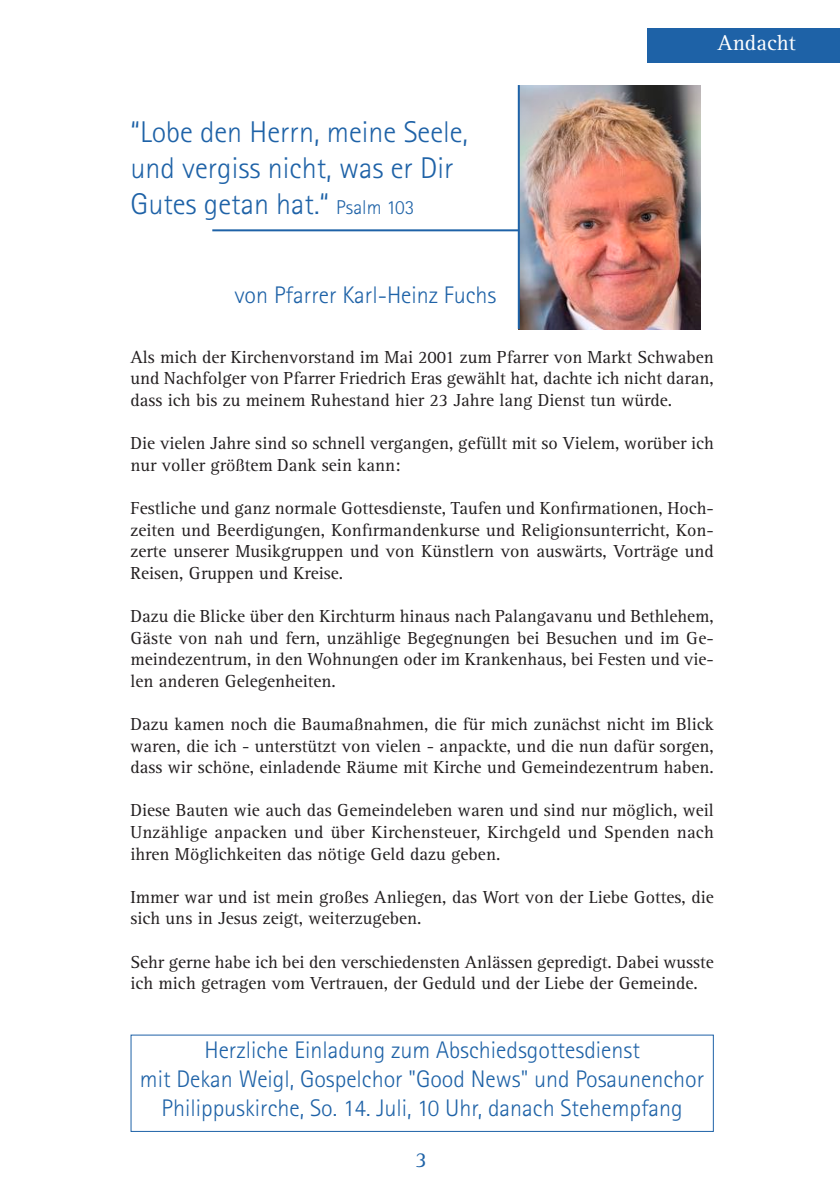
<style>
.page{position:relative;width:840px;height:1191px;background:#fff}
.page>*{position:absolute;margin:0;border:0;box-sizing:border-box;transform-origin:0 0}
.t1{font:300 30px/36px "Rotis Sans Serif Std";color:#1e62a7}
.t2{font:300 24px/28.8px "Rotis Sans Serif Std";color:#1e62a7;text-align:center}
.t3{font:22px "Rotis Serif Std";color:#fff}
.t4{font:22px "Rotis Serif Std";color:#1e62a7}
.t5{font:18px/21.6px "Rotis Serif Std";color:#231f20;text-align:justify}
.s1{font-size:20px}
</style>
<div class="page">
<div style="left:646px;top:28px;width:193px;height:34px;background:#1e62a7"></div>
<img style="left:519px;top:85px;width:180px;height:244px">
<hr style="left:517px;top:85px;width:2px;height:244px;background:#1e62a7">
<hr style="left:212px;top:229px;width:306px;height:2px;background:#1e62a7">
<div style="left:130px;top:1034px;width:583px;height:98px;border:1px solid #1e62a7"></div>
<h1 class="t1" style="left:130px;top:114px;width:339px">“Lobe den Herrn, meine Seele, und vergiss nicht, was er Dir<br>Gutes getan hat.“ <span class="s1">Psalm 103</span></h1>
<h2 class="t2" style="left:234px;top:281px;width:263px">von Pfarrer Karl-Heinz Fuchs</h2>
<p class="t3" style="left:717px;top:30px;width:79px">Andacht</p>
<p class="t5" style="left:130px;top:346px;width:584px">Als mich der Kirchenvorstand im Mai 2001 zum Pfarrer von Markt Schwaben und Nachfolger von Pfarrer Friedrich Eras gewählt hat, dachte ich nicht daran, dass ich bis zu meinem Ruhestand hier 23 Jahre lang Dienst tun würde.</p>
<p class="t5" style="left:130px;top:433px;width:584px">Die vielen Jahre sind so schnell vergangen, gefüllt mit so Vielem, worüber ich nur voller größtem Dank sein kann:</p>
<p class="t5" style="left:130px;top:497px;width:584px">Festliche und ganz normale Gottesdienste, Taufen und Konfirmationen, Hoch&shy;zeiten und Beerdigungen, Konfirmandenkurse und Religionsunterricht, Kon&shy;zerte unserer Musikgruppen und von Künstlern von auswärts, Vorträge und Reisen, Gruppen und Kreise.</p>
<p class="t5" style="left:130px;top:605px;width:584px">Dazu die Blicke über den Kirchturm hinaus nach Palangavanu und Bethlehem, Gäste von nah und fern, unzählige Begegnungen bei Besuchen und im Ge&shy;meindezentrum, in den Wohnungen oder im Krankenhaus, bei Festen und vie&shy;len anderen Gelegenheiten.</p>
<p class="t5" style="left:130px;top:713px;width:584px">Dazu kamen noch die Baumaßnahmen, die für mich zunächst nicht im Blick waren, die ich - unterstützt von vielen - anpackte, und die nun dafür sorgen, dass wir schöne, einladende Räume mit Kirche und Gemeindezentrum haben.</p>
<p class="t5" style="left:130px;top:800px;width:584px">Diese Bauten wie auch das Gemeindeleben waren und sind nur möglich, weil Unzählige anpacken und über Kirchensteuer, Kirchgeld und Spenden nach ihren Möglichkeiten das nötige Geld dazu geben.</p>
<p class="t5" style="left:130px;top:886px;width:584px">Immer war und ist mein großes Anliegen, das Wort von der Liebe Gottes, die sich uns in Jesus zeigt, weiterzugeben.</p>
<p class="t5" style="left:130px;top:951px;width:584px">Sehr gerne habe ich bei den verschiedensten Anlässen gepredigt. Dabei wusste ich mich getragen vom Vertrauen, der Geduld und der Liebe der Gemeinde.</p>
<h2 class="t2" style="left:140px;top:1035px;width:565px">Herzliche Einladung zum Abschiedsgottesdienst<br>mit Dekan Weigl, Gospelchor "Good News" und Posaunenchor<br>Philippuskirche, So. 14. Juli, 10 Uhr, danach Stehempfang</h2>
<p class="t4" style="left:415px;top:1147px;width:13px">3</p>
</div>
